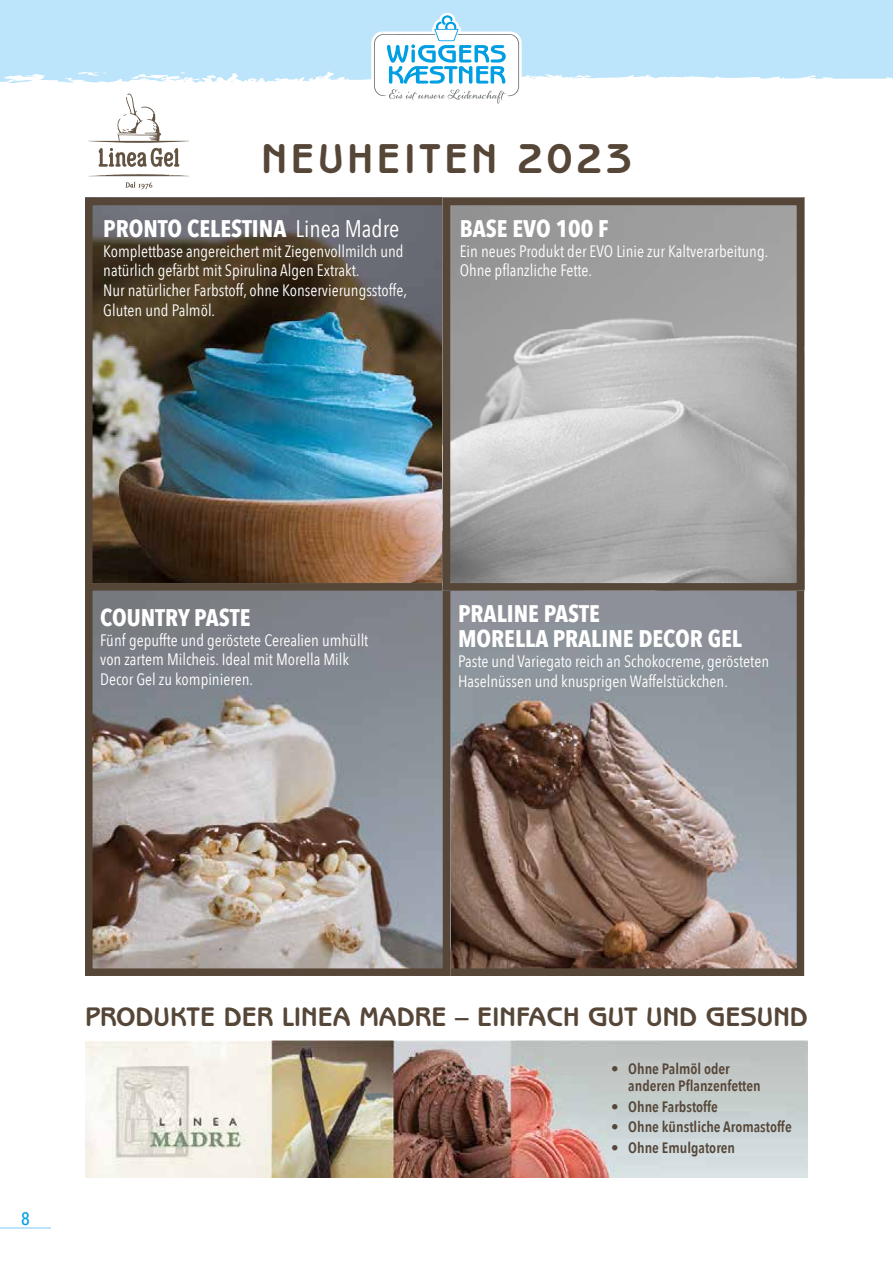
<style>
.page{position:relative;width:893px;height:1263px;background:#fff}
.page>*{position:absolute;margin:0;border:0;box-sizing:border-box;transform-origin:0 0}
.t1{font:700 42px "Benguiat Gothic Std";letter-spacing:.09em;color:#554638}
.t2{font:700 27px "Benguiat Gothic Std";color:#554638}
.t3{font:700 24px/25.5px "Avenir Next Condensed";color:#fff}
.t4{font:500 18px "Avenir Next Condensed";color:#009fe3}
.t5{font:16.5px/19.8px "Avenir Next Condensed";color:#fff}
.t6{font:600 15px/16.5px "Avenir Next Condensed";color:#554638}
.s1{font-weight:400}
</style>
<div class="page">
<div style="left:0;top:0;width:892px;height:83px;background:#bce4fa"></div>
<svg style="left:371px;top:13px;width:151px;height:91px"></svg>
<svg style="left:892px;top:0;width:1px;height:79px"></svg>
<hr style="left:0;top:1227px;width:51px;height:1px;background:#bce4fa">
<img style="left:94px;top:207px;width:347px;height:375px">
<div style="left:85px;top:198px;width:365px;height:393px;border:8px solid #554638"></div>
<svg style="left:88px;top:93px;width:101px;height:74px"></svg>
<svg style="left:90px;top:174px;width:98px;height:2px"></svg>
<svg style="left:125px;top:182px;width:27px;height:7px"></svg>
<img style="left:85px;top:1041px;width:723px;height:137px">
<img style="left:450px;top:592px;width:345px;height:375px">
<div style="left:439px;top:583px;width:365px;height:393px;border:8px solid #554638"></div>
<img style="left:94px;top:592px;width:347px;height:375px">
<div style="left:85px;top:583px;width:365px;height:393px;border:8px solid #554638"></div>
<img style="left:452px;top:207px;width:343px;height:375px">
<div style="left:443px;top:198px;width:361px;height:393px;border:8px solid #554638"></div>
<h1 class="t1" style="left:261px;top:134px;width:371px">NEUHEITEN 2023</h1>
<h3 class="t3" style="left:103px;top:215px;width:298px">PRONTO CELESTINA <span class="s1">Linea Madre</span></h3>
<p class="t5" style="left:103px;top:240px;width:305px">Komplettbase angereichert mit Ziegenvollmilch und natürlich gefärbt mit Spirulina Algen Extrakt.<br>Nur natürlicher Farbstoff, ohne Konservierungsstoffe, Gluten und Palmöl.</p>
<h3 class="t3" style="left:460px;top:215px;width:150px">BASE EVO 100 F</h3>
<p class="t5" style="left:460px;top:240px;width:310px">Ein neues Produkt der EVO Linie zur Kaltverarbeitung.<br>Ohne pflanzliche Fette.</p>
<h3 class="t3" style="left:100px;top:604px;width:152px">COUNTRY PASTE</h3>
<p class="t5" style="left:100px;top:629px;width:270px">Fünf gepuffte und geröstete Cerealien umhüllt von zartem Milcheis. Ideal mit Morella Milk<br>Decor Gel zu kompinieren.</p>
<h3 class="t3" style="left:458px;top:601px;width:285px">PRALINE PASTE<br>MORELLA PRALINE DECOR GEL</h3>
<p class="t5" style="left:458px;top:651px;width:312px">Paste und Variegato reich an Schokocreme, gerösteten<br>Haselnüssen und knusprigen Waffelstückchen.</p>
<p class="t4" style="left:21px;top:1207px;width:10px">8</p>
<h2 class="t2" style="left:85px;top:1001px;width:724px">PRODUKTE DER LINEA MADRE – EINFACH GUT UND GESUND</h2>
<p class="t6" style="left:628px;top:1060px;width:134px;text-indent:-17px">• Ohne Palmöl oder anderen Pflanzenfetten</p>
<p class="t6" style="left:611px;top:1098px;width:108px">• Ohne Farbstoffe</p>
<p class="t6" style="left:611px;top:1118px;width:182px">• Ohne künstliche Aromastoffe</p>
<p class="t6" style="left:611px;top:1139px;width:125px">• Ohne Emulgatoren</p>
</div>
